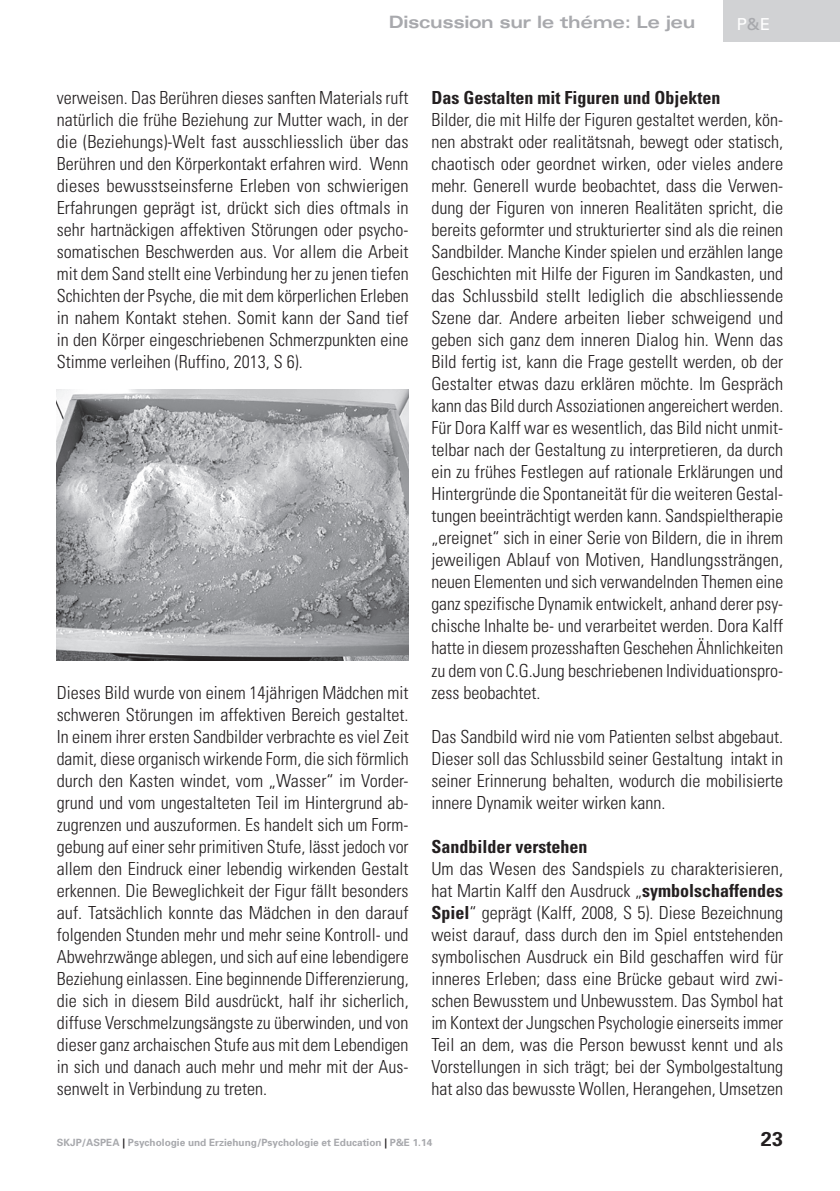
<style>
.page{position:relative;width:840px;height:1191px;background:#fff}
.page>*{position:absolute;margin:0;border:0;box-sizing:border-box;transform-origin:0 0}
.t1{font:700 20px "Univers";color:#231f20}
.t2{font:300 condensed 18px/22px "Univers";color:#231f20;text-align:justify}
.t3{font:700 condensed 18px "Univers";color:#231f20}
.t4{font:700 expanded 17px "Univers";letter-spacing:-.02em;color:#a8a9ad}
.t5{font:16.4px "Univers";color:#fff}
.t6{font:700 10px "Univers";color:#a8a9ad}
.s1{color:#a8a9ad}
.s2{font-weight:700}
.s3{color:#231f20}
</style>
<div class="page">
<div style="left:723px;top:0;width:116px;height:41px;background:#d1d2d4"></div>
<img style="left:57px;top:390px;width:351px;height:270px">
<p class="t4" style="left:388px;top:16px;width:308px">Discussion sur le théme: Le jeu</p>
<p class="t5" style="left:736px;top:18px;width:35px">P<span class="s1">&amp;</span>E</p>
<p class="t2" style="left:57px;top:89px;width:353px">verweisen. Das Berühren dieses sanften Materials ruft natürlich die frühe Beziehung zur Mutter wach, in der die (Beziehungs)-Welt fast ausschliesslich über das Berühren und den Körperkontakt erfahren wird. Wenn dieses bewusstseinsferne Erleben von schwierigen Erfahrungen geprägt ist, drückt sich dies oftmals in sehr hartnäckigen affektiven Störungen oder psycho&shy;somatischen Beschwerden aus. Vor allem die Arbeit mit dem Sand stellt eine Verbindung her zu jenen tiefen Schichten der Psyche, die mit dem körperlichen Erleben in nahem Kontakt stehen. Somit kann der Sand tief in den Körper eingeschriebenen Schmerzpunkten eine Stimme verleihen (Ruffino, 2013, S 6).</p>
<p class="t2" style="left:57px;top:683px;width:353px">Dieses Bild wurde von einem 14jährigen Mädchen mit schweren Störungen im affektiven Bereich gestaltet.<br>In einem ihrer ersten Sandbilder verbrachte es viel Zeit damit, diese organisch wirkende Form, die sich förmlich durch den Kasten windet, vom „Wasser“ im Vorder&shy;grund und vom ungestalteten Teil im Hintergrund ab&shy;zugrenzen und auszuformen. Es handelt sich um Form&shy;gebung auf einer sehr primitiven Stufe, lässt jedoch vor allem den Eindruck einer lebendig wirkenden Gestalt erkennen. Die Beweglichkeit der Figur fällt besonders auf. Tatsächlich konnte das Mädchen in den darauf folgenden Stunden mehr und mehr seine Kontroll- und Abwehrzwänge ablegen, und sich auf eine lebendigere Beziehung einlassen. Eine beginnende Differenzierung, die sich in diesem Bild ausdrückt, half ihr sicherlich, diffuse Verschmelzungsängste zu überwinden, und von dieser ganz archaischen Stufe aus mit dem Lebendigen in sich und danach auch mehr und mehr mit der Aus&shy;senwelt in Verbindung zu treten.</p>
<p class="t3" style="left:431px;top:91px;width:290px">Das Gestalten mit Figuren und Objekten</p>
<p class="t2" style="left:431px;top:111px;width:353px">Bilder, die mit Hilfe der Figuren gestaltet werden, kön&shy;nen abstrakt oder realitätsnah, bewegt oder statisch, chaotisch oder geordnet wirken, oder vieles andere mehr. Generell wurde beobachtet, dass die Verwen&shy;dung der Figuren von inneren Realitäten spricht, die bereits geformter und strukturierter sind als die reinen Sandbilder. Manche Kinder spielen und erzählen lange Geschichten mit Hilfe der Figuren im Sandkasten, und das Schlussbild stellt lediglich die abschliessende Szene dar. Andere arbeiten lieber schweigend und geben sich ganz dem inneren Dialog hin. Wenn das Bild fertig ist, kann die Frage gestellt werden, ob der Gestalter etwas dazu erklären möchte. Im Gespräch kann das Bild durch Assoziationen angereichert werden.<br>Für Dora Kalff war es wesentlich, das Bild nicht unmit&shy;telbar nach der Gestaltung zu interpretieren, da durch ein zu frühes Festlegen auf rationale Erklärungen und Hintergründe die Spontaneität für die weiteren Gestal&shy;tungen beeinträchtigt werden kann. Sandspieltherapie „ereignet“ sich in einer Serie von Bildern, die in ihrem jeweiligen Ablauf von Motiven, Handlungssträngen, neuen Elementen und sich verwandelnden Themen eine ganz spezifische Dynamik entwickelt, anhand derer psy&shy;chische Inhalte be- und verarbeitet werden. Dora Kalff hatte in diesem prozesshaften Geschehen Ähnlichkeiten zu dem von C.G.Jung beschriebenen Individuationspro&shy;zess beobachtet.</p>
<p class="t2" style="left:431px;top:727px;width:353px">Das Sandbild wird nie vom Patienten selbst abgebaut.<br>Dieser soll das Schlussbild seiner Gestaltung intakt in seiner Erinnerung behalten, wodurch die mobilisierte innere Dynamik weiter wirken kann.</p>
<p class="t3" style="left:431px;top:839px;width:157px">Sandbilder verstehen</p>
<p class="t2" style="left:431px;top:859px;width:353px">Um das Wesen des Sandspiels zu charakterisieren, hat Martin Kalff den Ausdruck „<span class="s2">symbolschaffendes Spiel</span>“ geprägt (Kalff, 2008, S 5). Diese Bezeichnung weist darauf, dass durch den im Spiel entstehenden symbolischen Ausdruck ein Bild geschaffen wird für inneres Erleben; dass eine Brücke gebaut wird zwi&shy;schen Bewusstem und Unbewusstem. Das Symbol hat im Kontext der Jungschen Psychologie einerseits immer Teil an dem, was die Person bewusst kennt und als Vorstellungen in sich trägt; bei der Symbolgestaltung hat also das bewusste Wollen, Herangehen, Umsetzen</p>
<p class="t6" style="left:57px;top:1138px;width:377px">SKJP/ASPEA <span class="s3">|</span> Psychologie und Erziehung/Psychologie et Education <span class="s3">|</span> P&amp;E 1.14</p>
<p class="t1" style="left:760px;top:1131px;width:24px">23</p>
</div>
